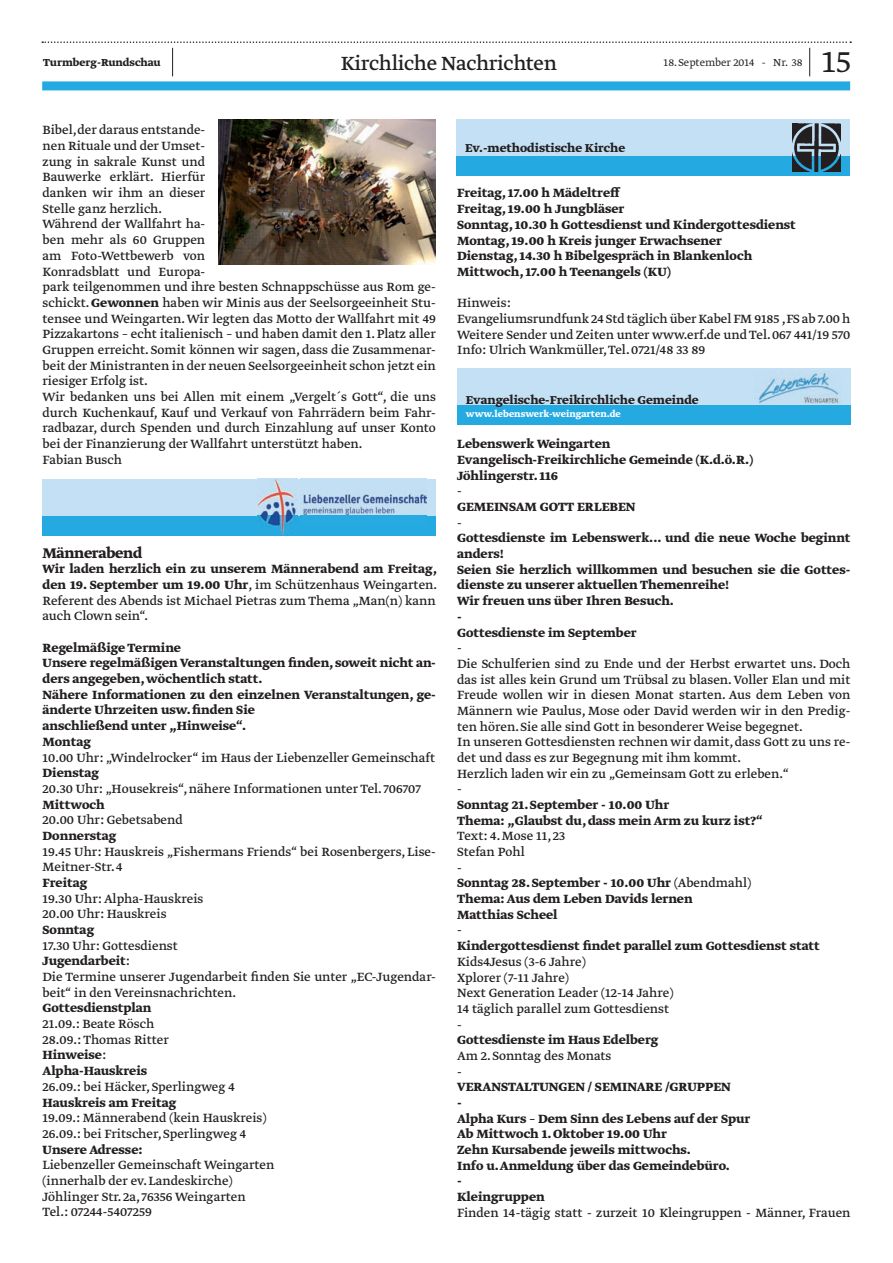
<style>
.page{position:relative;width:893px;height:1263px;background:#fff}
.page>*{position:absolute;margin:0;border:0;box-sizing:border-box;transform-origin:0 0}
.t1{font:300 36px "Greta Text Std";color:#231f20}
.t2{font:22.5px "Greta Text Std";letter-spacing:-.015em;color:#231f20}
.t3{font:700 16.5px "Greta Text Std";letter-spacing:-.02em;color:#231f20}
.t4{font:14.1px/15.8px "Greta Text Std";color:#231f20}
.t5{font:700 14.1px/15.8px "Greta Text Std";color:#231f20}
.t6{font:700 13.5px "Greta Text Std";color:#231f20}
.t7{font:300 12px "Greta Text Std";color:#231f20}
.t8{font:700 12px "Greta Text Std";color:#231f20}
.t9{font:700 10.5px "Greta Text Std";color:#fff}
.s1{font-weight:700}
.s2{font-weight:400}
</style>
<div class="page">
<div style="left:42px;top:81px;width:808px;height:9px;background:#24aae1"></div>
<svg style="left:42px;top:41px;width:809px;height:35px"></svg>
<div style="left:43px;top:479px;width:393px;height:57px;background:#c3e0f4"></div>
<div style="left:43px;top:516px;width:393px;height:20px;background:#24aae1"></div>
<img style="left:257px;top:479px;width:41px;height:55px">
<img style="left:301px;top:490px;width:125px;height:26px">
<div style="left:457px;top:119px;width:393px;height:57px;background:#c3e0f4"></div>
<div style="left:457px;top:156px;width:393px;height:20px;background:#24aae1"></div>
<img style="left:792px;top:123px;width:49px;height:49px">
<div style="left:458px;top:368px;width:393px;height:57px;background:#c3e0f4"></div>
<div style="left:458px;top:405px;width:393px;height:20px;background:#24aae1"></div>
<img style="left:757px;top:372px;width:82px;height:32px">
<img style="left:218px;top:119px;width:218px;height:145px">
<p class="t8" style="left:43px;top:56px;width:119px">Turmberg-Rundschau</p>
<h2 class="t2" style="left:341px;top:50px;width:217px">Kirchliche Nachrichten</h2>
<p class="t7" style="left:664px;top:56px;width:140px">18. September 2014 - Nr. 38</p>
<h1 class="t1" style="left:822px;top:41px;width:31px">15</h1>
<p class="t4" style="left:43px;top:123px;width:395px">Bibel,der daraus entstande-<br>nen Rituale und der Umset-<br>zung in sakrale Kunst und<br>Bauwerke erklärt. Hierfür<br>danken wir ihm an dieser<br>Stelle ganz herzlich.<br>Während der Wallfahrt ha-<br>ben mehr als 60 Gruppen<br>am Foto-Wettbewerb von<br>Konradsblatt und Europa-<br>park teilgenommen und ihre besten Schnappschüsse aus Rom ge&shy;schickt. <span class="s1">Gewonnen</span> haben wir Minis aus der Seelsorgeeinheit Stu&shy;tensee und Weingarten. Wir legten das Motto der Wallfahrt mit 49<br>Pizzakartons – echt italienisch – und haben damit den 1. Platz aller Gruppen erreicht. Somit können wir sagen, dass die Zusammenar&shy;beit der Ministranten in der neuen Seelsorgeeinheit schon jetzt ein riesiger Erfolg ist.<br>Wir bedanken uns bei Allen mit einem „Vergelt´s Gott“, die uns durch Kuchenkauf, Kauf und Verkauf von Fahrrädern beim Fahr&shy;radbazar, durch Spenden und durch Einzahlung auf unser Konto bei der Finanzierung der Wallfahrt unterstützt haben.<br>Fabian Busch</p>
<p class="t3" style="left:43px;top:543px;width:101px">Männerabend</p>
<p class="t4" style="left:43px;top:562px;width:396px;text-align:justify"><span class="s1">Wir laden herzlich ein zu unserem Männerabend am Freitag, den 19. September um 19.00 Uhr</span>, im Schützenhaus Weingarten.<br>Referent des Abends ist Michael Pietras zum Thema „Man(n) kann auch Clown sein“.</p>
<p class="t5" style="left:43px;top:640px;width:395px">Regelmäßige Termine<br>Unsere regelmäßigen Veranstaltungen finden, soweit nicht an&shy;ders angegeben, wöchentlich statt.<br>Nähere Informationen zu den einzelnen Veranstaltungen, ge&shy;änderte Uhrzeiten usw. finden Sie<br>anschließend unter „Hinweise“.<br>Montag</p>
<p class="t4" style="left:43px;top:750px;width:394px">10.00 Uhr: „Windelrocker“ im Haus der Liebenzeller Gemeinschaft</p>
<p class="t5" style="left:43px;top:766px;width:58px">Dienstag</p>
<p class="t4" style="left:43px;top:781px;width:380px">20.30 Uhr: „Housekreis“, nähere Informationen unter Tel. 706707</p>
<p class="t5" style="left:43px;top:797px;width:64px">Mittwoch</p>
<p class="t4" style="left:43px;top:813px;width:142px">20.00 Uhr: Gebetsabend</p>
<p class="t5" style="left:43px;top:828px;width:75px">Donnerstag</p>
<p class="t4" style="left:43px;top:844px;width:395px">19.45 Uhr: Hauskreis „Fishermans Friends“ bei Rosenbergers, Lise-<br>Meitner-Str. 4</p>
<p class="t5" style="left:43px;top:875px;width:46px">Freitag</p>
<p class="t4" style="left:43px;top:891px;width:162px">19.30 Uhr: Alpha-Hauskreis<br>20.00 Uhr: Hauskreis</p>
<p class="t5" style="left:43px;top:922px;width:53px">Sonntag</p>
<p class="t4" style="left:43px;top:938px;width:395px">17.30 Uhr: Gottesdienst<br><span class="s1">Jugendarbeit</span>:<br>Die Termine unserer Jugendarbeit finden Sie unter „EC-Jugendar&shy;beit“ in den Vereinsnachrichten.</p>
<p class="t5" style="left:43px;top:1001px;width:111px">Gottesdienstplan</p>
<p class="t4" style="left:43px;top:1017px;width:128px">21.09.: Beate Rösch<br>28.09.: Thomas Ritter<br><span class="s1">Hinweise</span>:<br><span class="s1">Alpha-Hauskreis</span></p>
<p class="t4" style="left:43px;top:1079px;width:194px">26.09.: bei Häcker, Sperlingweg 4</p>
<p class="t5" style="left:43px;top:1095px;width:135px">Hauskreis am Freitag</p>
<p class="t4" style="left:43px;top:1111px;width:226px">19.09.: Männerabend (kein Hauskreis)<br>26.09.: bei Fritscher, Sperlingweg 4</p>
<p class="t5" style="left:43px;top:1142px;width:102px">Unsere Adresse:</p>
<p class="t4" style="left:43px;top:1158px;width:233px">Liebenzeller Gemeinschaft Weingarten (innerhalb der ev. Landeskirche)<br>Jöhlinger Str. 2a, 76356 Weingarten Tel.: 07244-5407259</p>
<p class="t6" style="left:465px;top:140px;width:162px">Ev.-methodistische Kirche</p>
<p class="t5" style="left:457px;top:186px;width:340px">Freitag, 17.00 h Mädeltreff<br>Freitag, 19.00 h Jungbläser<br>Sonntag, 10.30 h Gottesdienst und Kindergottesdienst Montag, 19.00 h Kreis junger Erwachsener<br>Dienstag, 14.30 h Bibelgespräch in Blankenloch Mittwoch, 17.00 h Teenangels (KU)</p>
<p class="t4" style="left:457px;top:296px;width:395px">Hinweis:<br>Evangeliumsrundfunk 24 Std täglich über Kabel FM 9185 ,FS ab 7.00 h Weitere Sender und Zeiten unter www.erf.de und Tel. 067 441/19 570<br>Info: Ulrich Wankmüller, Tel. 0721/48 33 89</p>
<p class="t6" style="left:466px;top:392px;width:234px">Evangelische-Freikirchliche Gemeinde</p>
<p class="t9" style="left:466px;top:408px;width:157px">www.lebenswerk-weingarten.de</p>
<p class="t5" style="left:457px;top:437px;width:298px">Lebenswerk Weingarten<br>Evangelisch-Freikirchliche Gemeinde (K.d.ö.R.)<br>Jöhlingerstr. 116</p>
<p class="t4" style="left:457px;top:484px;width:6px">-</p>
<p class="t5" style="left:457px;top:500px;width:180px">GEMEINSAM GOTT ERLEBEN</p>
<p class="t4" style="left:457px;top:515px;width:6px">-</p>
<p class="t5" style="left:457px;top:531px;width:395px">Gottesdienste im Lebenswerk... und die neue Woche beginnt anders!<br>Seien Sie herzlich willkommen und besuchen sie die Gottes&shy;dienste zu unserer aktuellen Themenreihe!<br>Wir freuen uns über Ihren Besuch.<br>-<br>Gottesdienste im September</p>
<p class="t4" style="left:457px;top:641px;width:395px">-<br>Die Schulferien sind zu Ende und der Herbst erwartet uns. Doch das ist alles kein Grund um Trübsal zu blasen. Voller Elan und mit Freude wollen wir in diesen Monat starten. Aus dem Leben von Männern wie Paulus, Mose oder David werden wir in den Predig&shy;ten hören. Sie alle sind Gott in besonderer Weise begegnet.<br>In unseren Gottesdiensten rechnen wir damit, dass Gott zu uns re&shy;det und dass es zur Begegnung mit ihm kommt.<br>Herzlich laden wir ein zu „Gemeinsam Gott zu erleben.“<br>-</p>
<p class="t5" style="left:457px;top:797px;width:307px">Sonntag 21. September - 10.00 Uhr<br>Thema: „Glaubst du, dass mein Arm zu kurz ist?“</p>
<p class="t5" style="left:457px;top:829px;width:296px"><span class="s2">Text: 4. Mose 11, 23<br>Stefan Pohl<br>-<br></span>Sonntag 28. September - 10.00 Uhr <span class="s2">(Abendmahl)<br></span>Thema: Aus dem Leben Davids lernen<br>Matthias Scheel</p>
<p class="t4" style="left:457px;top:923px;width:6px">-</p>
<p class="t5" style="left:457px;top:939px;width:364px">Kindergottesdienst findet parallel zum Gottesdienst statt</p>
<p class="t4" style="left:457px;top:954px;width:218px">Kids4Jesus (3-6 Jahre)<br>Xplorer (7-11 Jahre)<br>Next Generation Leader (12-14 Jahre)<br>14 täglich parallel zum Gottesdienst -</p>
<p class="t5" style="left:457px;top:1033px;width:203px">Gottesdienste im Haus Edelberg</p>
<p class="t4" style="left:457px;top:1048px;width:156px">Am 2. Sonntag des Monats -</p>
<p class="t5" style="left:457px;top:1080px;width:295px">VERANSTALTUNGEN / SEMINARE /GRUPPEN<br>-<br>Alpha Kurs – Dem Sinn des Lebens auf der Spur<br>Ab Mittwoch 1. Oktober 19.00 Uhr<br>Zehn Kursabende jeweils mittwochs.<br>Info u. Anmeldung über das Gemeindebüro.<br>-<br>Kleingruppen</p>
<p class="t4" style="left:457px;top:1205px;width:395px">Finden 14-tägig statt - zurzeit 10 Kleingruppen - Männer, Frauen</p>
</div>
